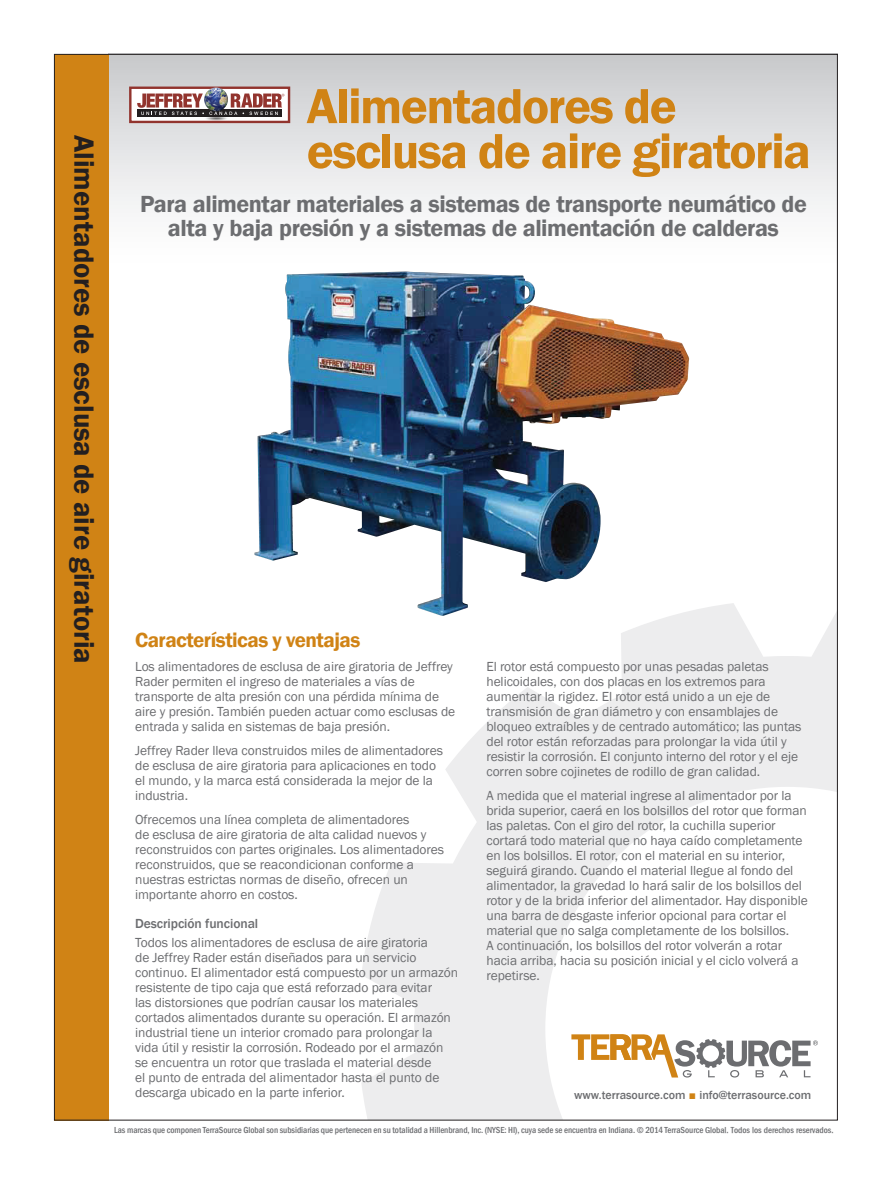
<style>
.page{position:relative;width:894px;height:1188px;background:#fff}
.page>*{position:absolute;margin:0;border:0;box-sizing:border-box;transform-origin:0 0}
.t1{font:600 51px/45px "Franklin Gothic";letter-spacing:-.03em;color:#d08315}
.t2{font:600 28.5px "Franklin Gothic";color:#231f20}
.t3{font:600 24px/24px "Franklin Gothic";letter-spacing:-.02em;color:#6c6d70;text-align:center}
.t4{font:600 21px "Franklin Gothic";letter-spacing:-.025em;color:#d08315}
.t5{font:13.5px/15px "Franklin Gothic";letter-spacing:-.005em;color:#6c6d70}
.t6{font:500 13.5px "Franklin Gothic";letter-spacing:-.005em;color:#6c6d70}
.t7{font:500 12px "Franklin Gothic";color:#6d6e71}
.t8{font:500 condensed 9px "Franklin Gothic";letter-spacing:-.005em;color:#6c6d70}
.s1{color:#d08315}
.s2{font-family:"Franklin Gothic 02 Med Cnd";font-weight:400;font-stretch:normal}
</style>
<div class="page">
<div style="left:108px;top:54px;width:729px;height:216px;background:linear-gradient(to bottom,#cacbcd,#fff)"></div>
<svg style="left:361px;top:603px;width:474px;height:515px"></svg>
<div style="left:54px;top:54px;width:54px;height:1066px;background:#d08315"></div>
<svg style="left:571px;top:1034px;width:246px;height:44px"></svg>
<div style="left:130px;top:88px;width:159px;height:34px;background:#fff"></div>
<img style="left:206px;top:117px;width:21px;height:3px">
<div style="left:129px;top:87px;width:161px;height:36px;border:2px solid #92342e"></div>
<div style="left:137px;top:110px;width:145px;height:7px;background:#231f20"></div>
<svg style="left:137px;top:94px;width:147px;height:21px"></svg>
<img style="left:204px;top:88px;width:24px;height:23px">
<img style="left:254px;top:272px;width:424px;height:344px">
<h2 class="t2" style="left:102px;top:135px;width:530px;rotate:90deg">Alimentadores de esclusa de aire giratoria</h2>
<h1 class="t1" style="left:306px;top:84px;width:505px">Alimentadores de esclusa de aire giratoria</h1>
<h3 class="t3" style="left:140px;top:192px;width:668px">Para alimentar materiales a sistemas de transporte neumático de alta y baja presión y a sistemas de alimentación de calderas</h3>
<h3 class="t4" style="left:135px;top:627px;width:227px">Características y ventajas</h3>
<p class="t5" style="left:135px;top:660px;width:321px">Los alimentadores de esclusa de aire giratoria de Jeffrey Rader permiten el ingreso de materiales a vías de transporte de alta presión con una pérdida mínima de aire y presión. También pueden actuar como esclusas de entrada y salida en sistemas de baja presión.</p>
<p class="t5" style="left:135px;top:744px;width:309px">Jeffrey Rader lleva construidos miles de alimentadores de esclusa de aire giratoria para aplicaciones en todo el mundo, y la marca está considerada la mejor de la industria.</p>
<p class="t5" style="left:135px;top:813px;width:310px">Ofrecemos una línea completa de alimentadores<br>de esclusa de aire giratoria de alta calidad nuevos y reconstruidos con partes originales. Los alimentadores reconstruidos, que se reacondicionan conforme a nuestras estrictas normas de diseño, ofrecen un importante ahorro en costos.</p>
<p class="t6" style="left:135px;top:915px;width:124px">Descripción funcional</p>
<p class="t5" style="left:135px;top:936px;width:324px">Todos los alimentadores de esclusa de aire giratoria<br>de Jeffrey Rader están diseñados para un servicio continuo. El alimentador está compuesto por un armazón resistente de tipo caja que está reforzado para evitar<br>las distorsiones que podrían causar los materiales cortados alimentados durante su operación. El armazón industrial tiene un interior cromado para prolongar la vida útil y resistir la corrosión. Rodeado por el armazón se encuentra un rotor que traslada el material desde<br>el punto de entrada del alimentador hasta el punto de descarga ubicado en la parte inferior.</p>
<p class="t5" style="left:486px;top:659px;width:316px">El rotor está compuesto por unas pesadas paletas helicoidales, con dos placas en los extremos para aumentar la rigidez. El rotor está unido a un eje de transmisión de gran diámetro y con ensamblajes de bloqueo extraíbles y de centrado automático; las puntas del rotor están reforzadas para prolongar la vida útil y resistir la corrosión. El conjunto interno del rotor y el eje corren sobre cojinetes de rodillo de gran calidad.</p>
<p class="t5" style="left:486px;top:788px;width:323px">A medida que el material ingrese al alimentador por la brida superior, caerá en los bolsillos del rotor que forman las paletas. Con el giro del rotor, la cuchilla superior cortará todo material que no haya caído completamente en los bolsillos. El rotor, con el material en su interior, seguirá girando. Cuando el material llegue al fondo del alimentador, la gravedad lo hará salir de los bolsillos del rotor y de la brida inferior del alimentador. Hay disponible una barra de desgaste inferior opcional para cortar el material que no salga completamente de los bolsillos.<br>A continuación, los bolsillos del rotor volverán a rotar hacia arriba, hacia su posición inicial y el ciclo volverá a repetirse.</p>
<p class="t7" style="left:573px;top:1087px;width:239px">www.terrasource.com <span class="s1">■</span> info@terrasource.com</p>
<p class="t8" style="left:114px;top:1124px;width:720px">Las marcas que componen TerraSource Global son subsidiarias que pertenecen en su totalidad a Hillenbrand, Inc. (NYSE: HI), cuya sede se encuentra en Indiana. © 2014 TerraSource <span class="s2">Global. Todos los derechos reservados.</span></p>
</div>
